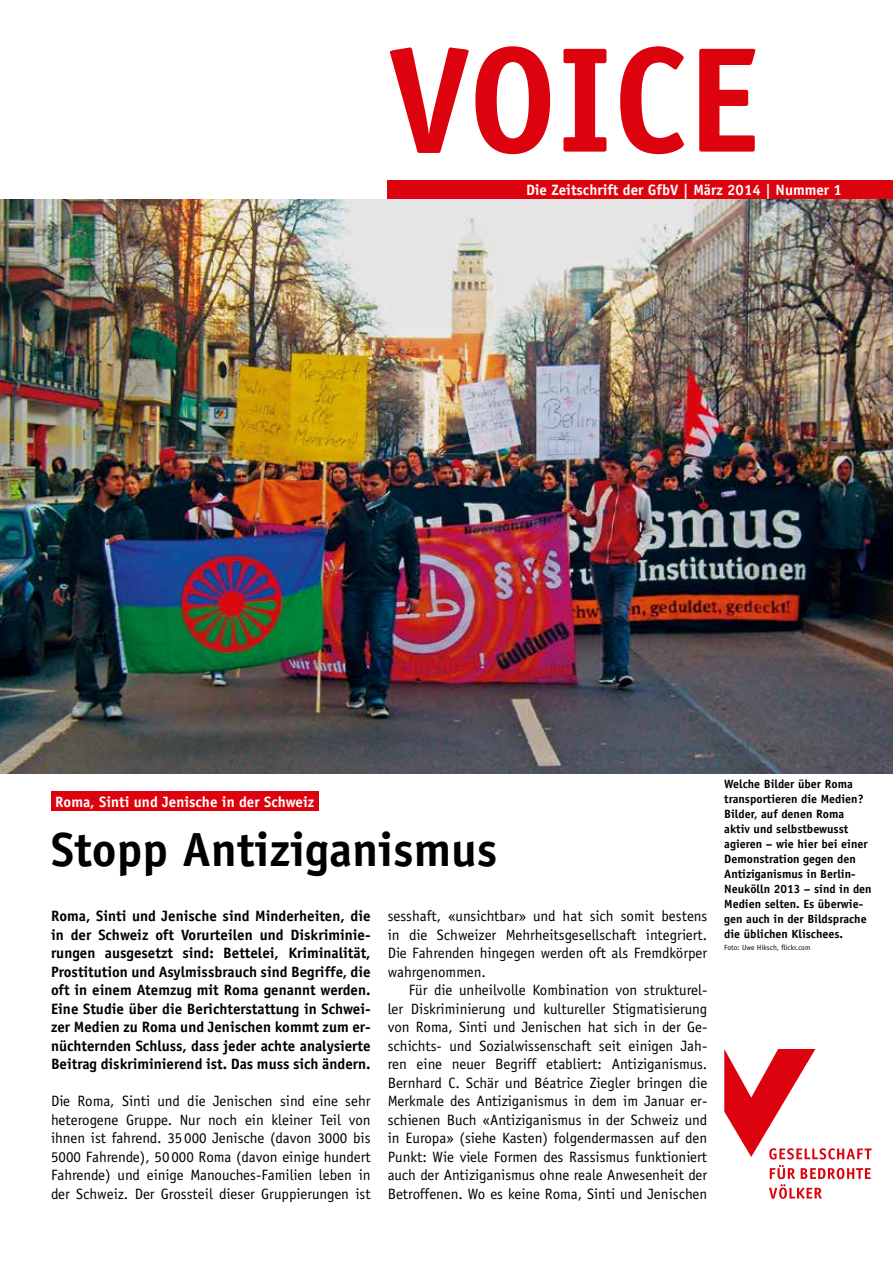
<style>
.page{position:relative;width:893px;height:1263px;background:#fff}
.page>*{position:absolute;margin:0;border:0;box-sizing:border-box;transform-origin:0 0}
.t1{font:700 150px "Officina Sans Std";color:#dc030e}
.t2{font:700 48px "Officina Sans Std";color:#000}
.t3{font:15px/18.5px "Officina Sans Std";color:#000;text-align:justify}
.t4{font:700 15px/18.5px "Officina Sans Std";color:#000;text-align:justify}
.t5{font:700 15px "Officina Sans Std";color:#fff}
.t6{font:700 12px/15px "Officina Sans Std";color:#000}
.t7{font:7.5px "Officina Sans Std";color:#000}
</style>
<div class="page">
<div style="left:388px;top:180px;width:505px;height:20px;background:#dc030e"></div>
<svg style="left:724px;top:1049px;width:148px;height:110px"></svg>
<svg style="left:769px;top:1165px;width:102px;height:34px"></svg>
<div style="left:51px;top:792px;width:268px;height:19px;background:#dc030e"></div>
<img style="left:0;top:200px;width:893px;height:573px">
<h1 class="t1" style="left:388px;top:7px;width:374px">VOICE</h1>
<p class="t5" style="left:526px;top:181px;width:317px">Die Zeitschrift der GfbV | März 2014 | Nummer 1</p>
<p class="t5" style="left:55px;top:792px;width:260px">Roma, Sinti und Jenische in der Schweiz</p>
<h2 class="t2" style="left:51px;top:819px;width:448px">Stopp Antiziganismus</h2>
<p class="t4" style="left:51px;top:907px;width:321px">Roma, Sinti und Jenische sind Minderheiten, die in der Schweiz oft Vorurteilen und Diskriminie&shy;rungen ausgesetzt sind: Bettelei, Kriminalität, Prostitution und Asylmissbrauch sind Begriffe, die oft in einem Atemzug mit Roma genannt werden.<br>Eine Studie über die Berichterstattung in Schwei&shy;zer Medien zu Roma und Jenischen kommt zum er&shy;nüchternden Schluss, dass jeder achte analysierte Beitrag diskriminierend ist. Das muss sich ändern.</p>
<p class="t3" style="left:51px;top:1092px;width:321px">Die Roma, Sinti und die Jenischen sind eine sehr heterogene Gruppe. Nur noch ein kleiner Teil von ihnen ist fahrend. 35 000 Jenische (davon 3000 bis 5000 Fahrende), 50 000 Roma (davon einige hundert Fahrende) und einige Manouches-Familien leben in der Schweiz. Der Grossteil dieser Gruppierungen ist</p>
<p class="t3" style="left:388px;top:907px;width:321px">sesshaft, «unsichtbar» und hat sich somit bestens in die Schweizer Mehrheitsgesellschaft integriert.<br>Die Fahrenden hingegen werden oft als Fremdkörper wahrgenommen.</p>
<p class="t3" style="left:388px;top:981px;width:321px;text-indent:21px">Für die unheilvolle Kombination von strukturel&shy;ler Diskriminierung und kultureller Stigmatisierung von Roma, Sinti und Jenischen hat sich in der Ge&shy;schichts- und Sozialwissenschaft seit einigen Jah&shy;ren eine neuer Begriff etabliert: Antiziganismus.<br>Bernhard C. Schär und Béatrice Ziegler bringen die Merkmale des Antiziganismus in dem im Januar er&shy;schienen Buch «Antiziganismus in der Schweiz und in Europa» (siehe Kasten) folgendermassen auf den Punkt: Wie viele Formen des Rassismus funktioniert auch der Antiziganismus ohne reale Anwesenheit der Betroffenen. Wo es keine Roma, Sinti und Jenischen</p>
<p class="t6" style="left:724px;top:776px;width:149px">Welche Bilder über Roma transportieren die Medien?<br>Bilder, auf denen Roma aktiv und selbstbewusst agieren – wie hier bei einer<br>Demonstration gegen den<br>Antiziganismus in Berlin-<br>Neukölln 2013 – sind in den<br>Medien selten. Es überwie&shy;gen auch in der Bildsprache die üblichen Klischees.</p>
<p class="t7" style="left:724px;top:943px;width:88px">Foto: Uwe Hiksch, flickr.com</p>
</div>
